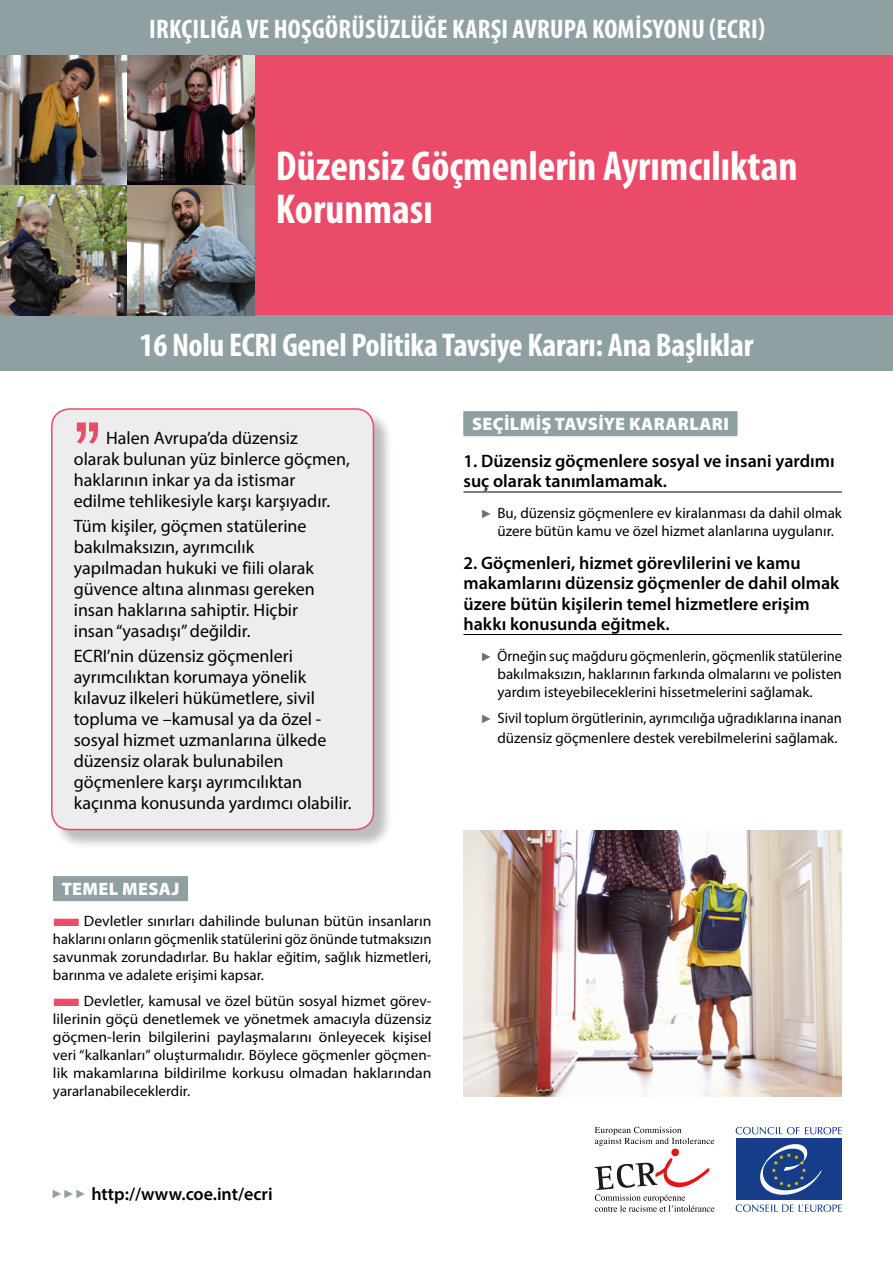
<style>
.page{position:relative;width:893px;height:1263px;background:#fff}
.page>*{position:absolute;margin:0;border:0;box-sizing:border-box;transform-origin:0 0}
.t1{font:700 condensed 42px/43.5px "Myriad Pro";color:#fff}
.t2{font:700 condensed 33px "Myriad Pro";letter-spacing:-.01em;color:#fff}
.t3{font:700 condensed 27px "Myriad Pro";letter-spacing:.01em;color:#fff}
.t4{font:18px/21px "Myriad Pro";color:#000}
.t5{font:600 18px/20.2px "Myriad Pro";color:#000}
.t6{font:900 18px "Myriad Pro";letter-spacing:.02em;color:#fff}
.t7{font:15px/18px "Myriad Pro";color:#000;text-align:justify}
.t8{font:15px/18px "Myriad Pro";color:#000;text-align:justify;scale:1.04 1}
.t9{font:15px/18px "Myriad Pro";color:#000;text-align:justify;scale:.96 1}
.s1{color:#ea4b69}
.s2{font-family:"Arial";font-size:12px;color:#706f6f}
.s3{font-family:"Arial";font-weight:400;font-size:12px;color:#8fa0a3}
</style>
<div class="page">
<div style="left:0;top:0;width:893px;height:316px;background:#8fa0a3"></div>
<div style="left:53px;top:877px;width:135px;height:24px;background:#8fa0a3"></div>
<div style="left:53px;top:876px;width:135px;height:24px;background:#8fa0a3"></div>
<div style="left:463px;top:412px;width:274px;height:24px;background:#8fa0a3"></div>
<div style="left:463px;top:411px;width:274px;height:24px;background:#8fa0a3"></div>
<hr style="left:463px;top:492px;width:379px;height:1px;background:#000">
<hr style="left:463px;top:634px;width:379px;height:1px;background:#000">
<div style="left:254px;top:55px;width:639px;height:276px;background:#ea4b69"></div>
<div style="left:0;top:316px;width:893px;height:55px;background:#8fa0a3"></div>
<div style="left:53px;top:410px;width:340px;height:439px;background:#000;opacity:.26"></div>
<div style="left:52px;top:409px;width:321px;height:420px;background:#ededed;border-radius:18px"></div>
<svg style="left:77px;top:422px;width:21px;height:22px"></svg>
<div style="left:51px;top:408px;width:323px;height:422px;border:2px solid #ea4b69;border-radius:18px"></div>
<img style="left:0;top:55px;width:254px;height:261px">
<svg style="left:595px;top:1127px;width:119px;height:19px"></svg>
<div style="left:671px;top:1148px;width:8px;height:8px;background:#e11717;border-radius:50%"></div>
<svg style="left:595px;top:1158px;width:119px;height:54px"></svg>
<svg style="left:736px;top:1127px;width:106px;height:7px"></svg>
<svg style="left:736px;top:1204px;width:106px;height:8px"></svg>
<div style="left:736px;top:1139px;width:106px;height:61px;background:#153d8a"></div>
<svg style="left:760px;top:1144px;width:62px;height:51px"></svg>
<img style="left:463px;top:830px;width:379px;height:266px">
<h3 class="t3" style="left:149px;top:12px;width:617px">IRKÇILIĞA VE HOŞGÖRÜSÜZLÜĞE KARŞI AVRUPA KOMİSYONU (ECRI)</h3>
<h1 class="t1" style="left:276px;top:143px;width:523px">Düzensiz Göçmenlerin Ayrımcılıktan<br>Korunması</h1>
<h2 class="t2" style="left:140px;top:324px;width:615px">16 Nolu ECRI Genel Politika Tavsiye Kararı: Ana Başlıklar</h2>
<p class="t4" style="left:74px;top:427px;width:278px;text-indent:32px">Halen Avrupa’da düzensiz<br>olarak bulunan yüz binlerce göçmen, haklarının inkar ya da istismar edilme tehlikesiyle karşı karşıyadır.</p>
<p class="t4" style="left:74px;top:515px;width:243px">Tüm kişiler, göçmen statülerine bakılmaksızın, ayrımcılık yapılmadan hukuki ve fiili olarak güvence altına alınması gereken insan haklarına sahiptir. Hiçbir insan “yasadışı” değildir.</p>
<p class="t4" style="left:74px;top:645px;width:279px">ECRI’nin düzensiz göçmenleri ayrımcılıktan korumaya yönelik kılavuz ilkeleri hükümetlere, sivil topluma ve –kamusal ya da özel - sosyal hizmet uzmanlarına ülkede düzensiz olarak bulunabilen göçmenlere karşı ayrımcılıktan kaçınma konusunda yardımcı olabilir.</p>
<p class="t6" style="left:62px;top:877px;width:119px">TEMEL MESAJ</p>
<p class="t8" style="left:53px;top:911px;width:365px"><span class="s1">■</span>Devletler sınırları dahilinde bulunan bütün insanların haklarını onların göçmenlik statülerini göz önünde tutmaksızın savunmak zorundadırlar. Bu haklar eğitim, sağlık hizmetleri, barınma ve adalete erişimi kapsar.</p>
<p class="t7" style="left:53px;top:992px;width:380px"><span class="s1">■</span>Devletler, kamusal ve özel bütün sosyal hizmet görev&shy;lilerinin göçü denetlemek ve yönetmek amacıyla düzensiz göçmen-lerin bilgilerini paylaşmalarını önleyecek kişisel veri “kalkanları” oluşturmalıdır. Böylece göçmenler göçmen&shy;lik makamlarına bildirilme korkusu olmadan haklarından yararlanabileceklerdir.</p>
<p class="t6" style="left:472px;top:412px;width:258px">SEÇİLMİŞ TAVSİYE KARARLARI</p>
<p class="t5" style="left:463px;top:450px;width:373px">1. Düzensiz göçmenlere sosyal ve insani yardımı suç olarak tanımlamamak.</p>
<p class="t7" style="left:480px;top:504px;width:363px;text-align:center"><span class="s2">►</span> Bu, düzensiz göçmenlere ev kiralanması da dahil olmak üzere bütün kamu ve özel hizmet alanlarına uygulanır.</p>
<p class="t5" style="left:463px;top:552px;width:377px">2. Göçmenleri, hizmet görevlilerini ve kamu makamlarını düzensiz göçmenler de dahil olmak üzere bütün kişilerin temel hizmetlere erişim hakkı konusunda eğitmek.</p>
<p class="t9" style="left:497px;top:646px;width:360px;text-indent:-17px"><span class="s2">►</span> Örneğin suç mağduru göçmenlerin, göçmenlik statülerine bakılmaksızın, haklarının farkında olmalarını ve polisten yardım isteyebileceklerini hissetmelerini sağlamak.</p>
<p class="t7" style="left:480px;top:708px;width:363px;line-height:20.2px;text-align:right"><span class="s2">►</span> Sivil toplum örgütlerinin, ayrımcılığa uğradıklarına inanan düzensiz göçmenlere destek verebilmelerini sağlamak.</p>
<p class="t5" style="left:51px;top:1183px;width:223px"><span class="s3">►►►</span> http://www.coe.int/ecri</p>
</div>
